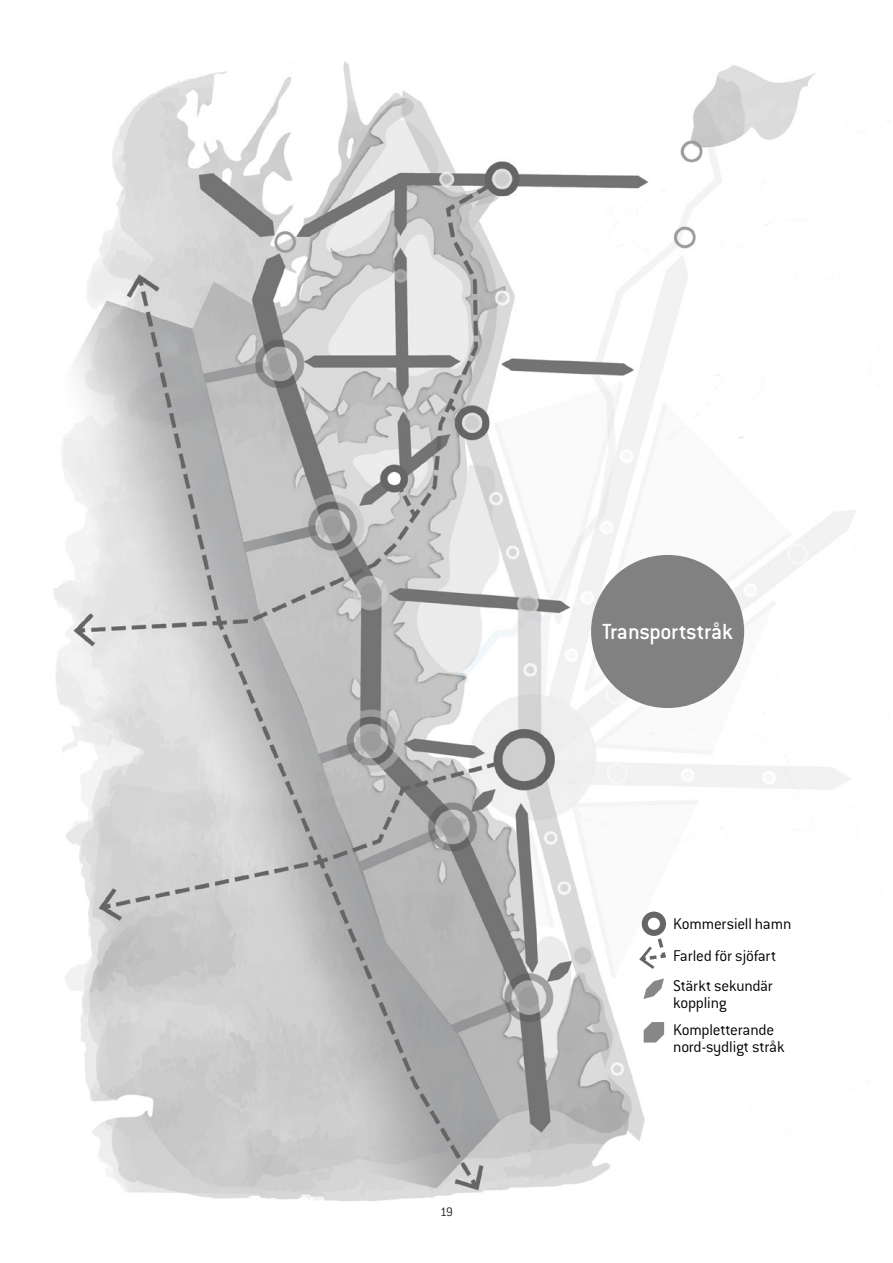
<style>
.page{position:relative;width:893px;height:1263px;background:#fff}
.page>*{position:absolute;margin:0;border:0;box-sizing:border-box;transform-origin:0 0}
.t1{font:500 24px "Conduit ITC Pro";letter-spacing:-.015em;color:#fff}
.t2{font:300 17.1px/17.1px "Conduit ITC Pro";letter-spacing:-.015em;color:#000}
.t3{font:300 13.5px "Conduit ITC Pro";color:#231f20}
</style>
<div class="page">
<img style="left:54px;top:61px;width:802px;height:1141px">
<div style="left:591px;top:555px;width:153px;height:153px;background:#818181;border-radius:50%"></div>
<svg style="left:638px;top:911px;width:30px;height:58px"></svg>
<svg style="left:643px;top:978px;width:21px;height:21px"></svg>
<svg style="left:644px;top:1022px;width:20px;height:20px"></svg>
<p class="t3" style="left:440px;top:1204px;width:14px">19</p>
<h1 class="t1" style="left:602px;top:618px;width:132px">Transportstråk</h1>
<p class="t2" style="left:673px;top:907px;width:120px;line-height:32.8px">Kommersiell hamn<br>Farled för sjöfart</p>
<p class="t2" style="left:673px;top:977px;width:101px">Stärkt sekundär koppling</p>
<p class="t2" style="left:673px;top:1021px;width:113px">Kompletterande nord-sydligt stråk</p>
</div>
